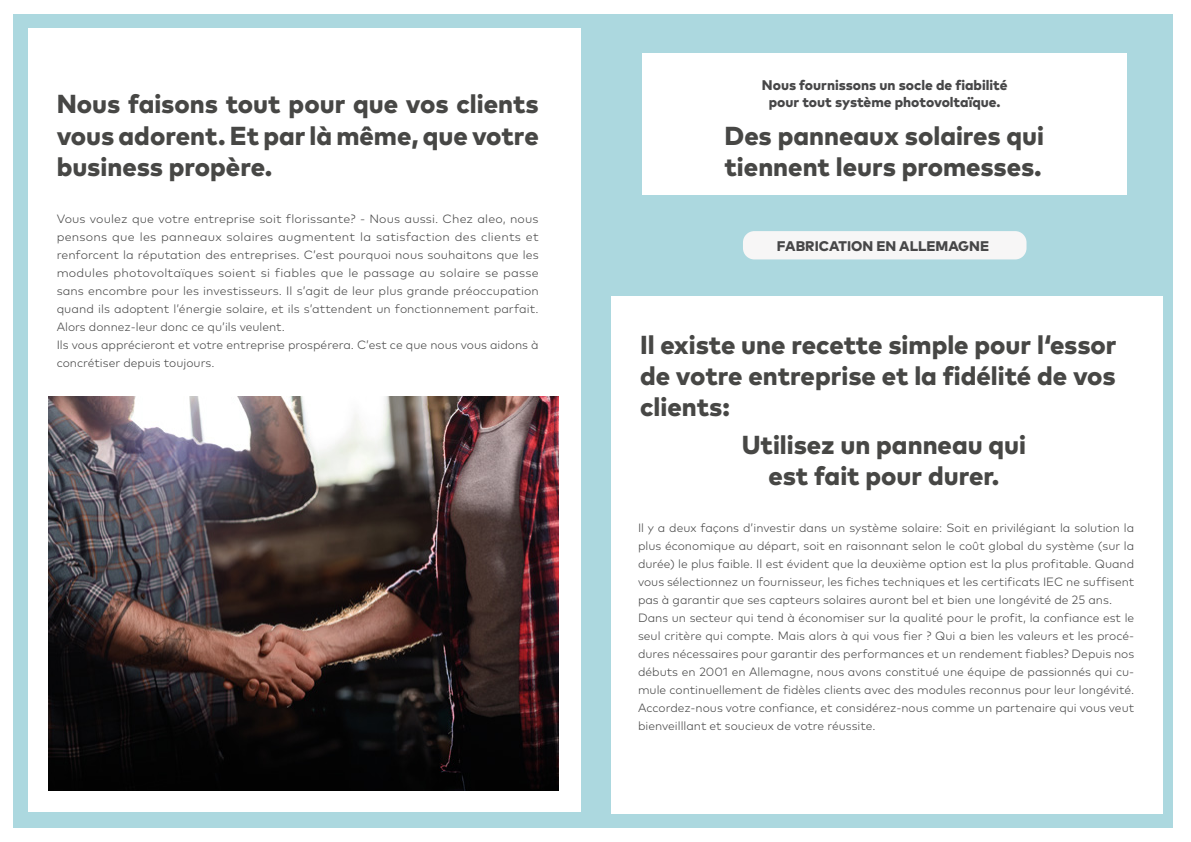
<style>
.page{position:relative;width:1191px;height:842px;background:#fff}
.page>*{position:absolute;margin:0;border:0;box-sizing:border-box;transform-origin:0 0}
.t1{font:800 26px/31.2px "Mark Pro";color:#474745}
.t2{font:800 14px "Mark Pro";color:#474748}
.t3{font:300 12px/18px "Mark Pro";color:#474747}
</style>
<div class="page">
<div style="left:13px;top:14px;width:1160px;height:814px;background:#acd8df"></div>
<div style="left:28px;top:28px;width:553px;height:784px;background:#fff"></div>
<img style="left:48px;top:396px;width:510px;height:395px">
<div style="left:611px;top:296px;width:551px;height:518px;background:#fff"></div>
<div style="left:642px;top:53px;width:485px;height:142px;background:#fff"></div>
<div style="left:743px;top:231px;width:283px;height:28px;background:#f7f6f6;border-radius:11px"></div>
<p class="t2" style="left:762px;top:74px;width:247px">Nous fournissons un socle de fiabilité</p>
<h1 class="t1" style="left:57px;top:86px;width:483px">Nous faisons tout pour que vos clients</h1>
<p class="t2" style="left:769px;top:91px;width:233px">pour tout système photovoltaïque.</p>
<h1 class="t1" style="left:57px;top:118px;width:483px">vous adorent. Et par là même, que votre business propère.</h1>
<p class="t3" style="left:57px;top:208px;width:483px">Vous voulez que votre entreprise soit florissante? - Nous aussi. Chez aleo, nous pensons que les panneaux solaires augmentent la satisfaction des clients et renforcent la réputation des entreprises. C’est pourquoi nous souhaitons que les modules photovoltaïques soient si fiables que le passage au solaire se passe sans encombre pour les investisseurs. Il s’agit de leur plus grande préoccupation quand ils adoptent l’énergie solaire, et ils s’attendent un fonctionnement parfait.<br>Alors donnez-leur donc ce qu’ils veulent.<br>Ils vous apprécieront et votre entreprise prospérera. C’est ce que nous vous aidons à concrétiser depuis toujours.</p>
<h1 class="t1" style="left:724px;top:118px;width:321px">Des panneaux solaires qui tiennent leurs promesses.</h1>
<p class="t2" style="left:777px;top:235px;width:214px">FABRICATION EN ALLEMAGNE</p>
<h1 class="t1" style="left:640px;top:327px;width:478px;text-align:justify">Il existe une recette simple pour l‘essor de votre entreprise et la fidélité de vos clients:</h1>
<h1 class="t1" style="left:741px;top:427px;width:286px;text-align:center">Utilisez un panneau qui est fait pour durer.</h1>
<p class="t3" style="left:638px;top:518px;width:498px">Il y a deux façons d’investir dans un système solaire: Soit en privilégiant la solution la plus économique au départ, soit en raisonnant selon le coût global du système (sur la durée) le plus faible. Il est évident que la deuxième option est la plus profitable. Quand vous sélectionnez un fournisseur, les fiches techniques et les certificats IEC ne suffisent pas à garantir que ses capteurs solaires auront bel et bien une longévité de 25 ans.<br>Dans un secteur qui tend à économiser sur la qualité pour le profit, la confiance est le seul critère qui compte. Mais alors à qui vous fier ? Qui a bien les valeurs et les procé&shy;dures nécessaires pour garantir des performances et un rendement fiables? Depuis nos débuts en 2001 en Allemagne, nous avons constitué une équipe de passionnés qui cu&shy;mule continuellement de fidèles clients avec des modules reconnus pour leur longévité.<br>Accordez-nous votre confiance, et considérez-nous comme un partenaire qui vous veut bienveilllant et soucieux de votre réussite.</p>
</div>
